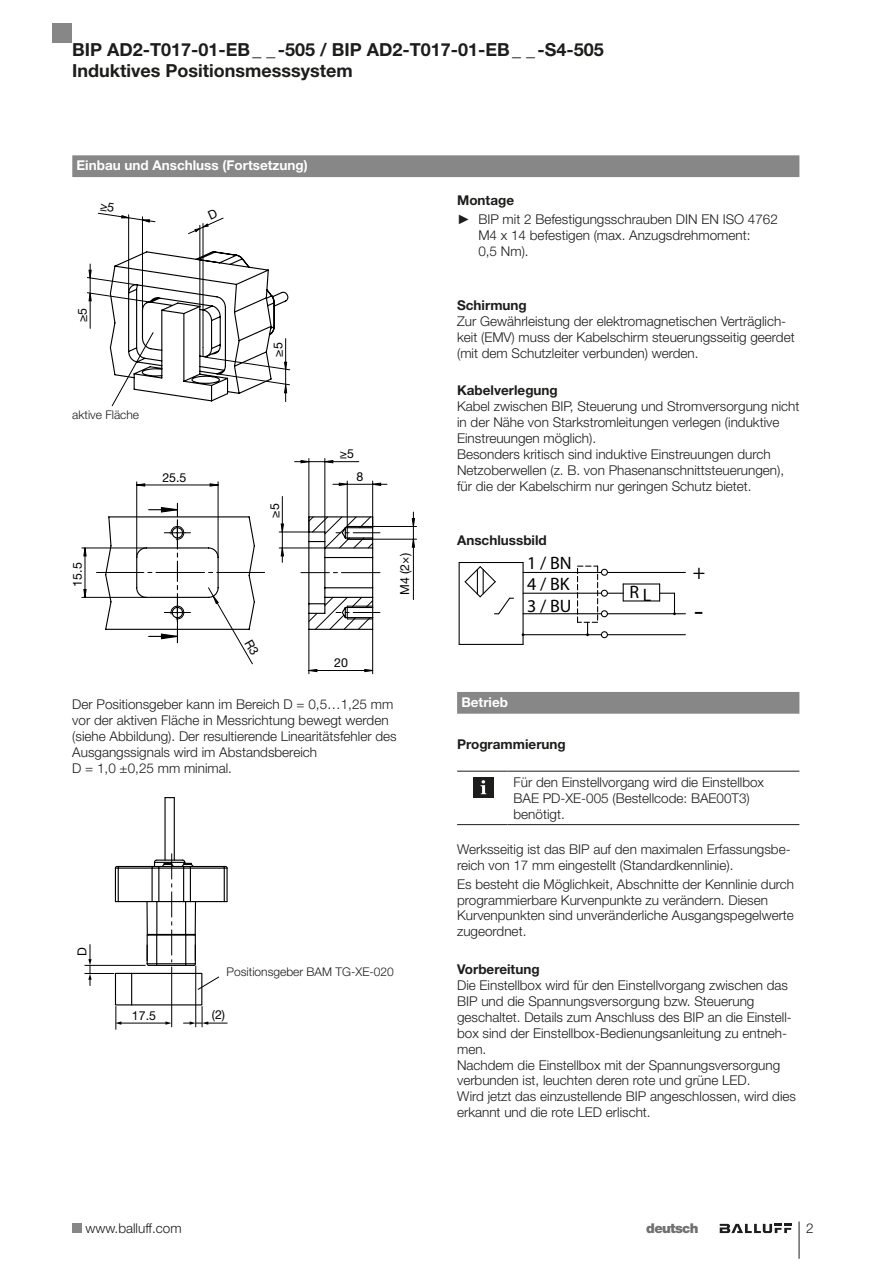
<style>
.page{position:relative;width:893px;height:1263px;background:#fff}
.page>*{position:absolute;margin:0;border:0;box-sizing:border-box;transform-origin:0 0}
.t1{font:30px "Myriad Pro";color:#000}
.t2{font:21px "Myriad Pro";color:#000}
.t3{font:700 18px/20.2px "Helvetica Neue LT Pro";color:#1d1d1b}
.t4{font:18px/21.3px "Myriad Pro";color:#000;text-align:justify}
.t5{font:300 13.5px/15.9px "Helvetica Neue LT Pro";color:#1d1d1b}
.t6{font:700 13.5px "Helvetica Neue LT Pro";color:#1d1d1b}
.t7{font:700 13.5px "Helvetica Neue LT Pro";color:#fff}
.t8{font:900 13.5px "Helvetica Neue LT Pro";letter-spacing:-.05em;color:#70706f}
.t9{font:12.45px "Helvetica Neue LT Pro";color:#000}
.t10{font:12.3px "Helvetica Neue LT Pro";color:#000}
.t11{font:300 12px "Helvetica Neue LT Pro";color:#1d1d1b}
.s1{font-weight:700}
.s2{font-family:"Arial";font-weight:400}
</style>
<div class="page">
<div style="left:72px;top:1223px;width:10px;height:10px;background:#878787"></div>
<div style="left:53px;top:23px;width:19px;height:20px;background:#878787"></div>
<hr style="left:799px;top:1221px;width:1px;height:38px;background:#1d1d1b">
<svg style="left:720px;top:1224px;width:72px;height:9px"></svg>
<hr style="left:372px;top:481px;width:1px;height:45px;background:#000">
<hr style="left:347px;top:481px;width:1px;height:45px;background:#000">
<hr style="left:372px;top:629px;width:1px;height:45px;background:#000">
<hr style="left:309px;top:629px;width:1px;height:45px;background:#000">
<hr style="left:325px;top:458px;width:1px;height:74px;background:#000">
<hr style="left:309px;top:458px;width:1px;height:74px;background:#000">
<hr style="left:325px;top:461px;width:34px;height:1px;background:#000">
<hr style="left:279px;top:548px;width:46px;height:1px;background:#000">
<hr style="left:279px;top:532px;width:30px;height:1px;background:#000">
<hr style="left:282px;top:496px;width:1px;height:36px;background:#000">
<hr style="left:347px;top:526px;width:70px;height:1px;background:#000">
<hr style="left:347px;top:539px;width:70px;height:1px;background:#000">
<hr style="left:413px;top:539px;width:1px;height:61px;background:#000">
<hr style="left:136px;top:482px;width:1px;height:75px;background:#000">
<hr style="left:218px;top:482px;width:1px;height:75px;background:#000">
<hr style="left:82px;top:548px;width:64px;height:1px;background:#000">
<hr style="left:82px;top:597px;width:64px;height:1px;background:#000">
<svg style="left:301px;top:482px;width:86px;height:190px"></svg>
<svg style="left:295px;top:460px;width:38px;height:3px"></svg>
<svg style="left:281px;top:523px;width:3px;height:39px"></svg>
<svg style="left:412px;top:512px;width:3px;height:36px"></svg>
<svg style="left:136px;top:483px;width:83px;height:4px"></svg>
<svg style="left:83px;top:547px;width:4px;height:51px"></svg>
<hr style="left:226px;top:868px;width:2px;height:33px;background:#000">
<hr style="left:115px;top:868px;width:1px;height:33px;background:#000">
<hr style="left:189px;top:866px;width:34px;height:1px;background:#000">
<svg style="left:222px;top:865px;width:6px;height:4px"></svg>
<hr style="left:190px;top:901px;width:34px;height:1px;background:#000">
<hr style="left:224px;top:868px;width:1px;height:33px;background:#000">
<hr style="left:190px;top:867px;width:34px;height:2px;background:#000">
<hr style="left:119px;top:866px;width:34px;height:1px;background:#000">
<svg style="left:114px;top:865px;width:7px;height:4px"></svg>
<hr style="left:118px;top:901px;width:34px;height:1px;background:#000">
<hr style="left:118px;top:867px;width:34px;height:2px;background:#000">
<hr style="left:118px;top:868px;width:1px;height:33px;background:#000">
<hr style="left:164px;top:798px;width:2px;height:62px;background:#000">
<hr style="left:174px;top:798px;width:1px;height:62px;background:#000">
<div style="left:115px;top:973px;width:87px;height:32px;border:1px solid #000"></div>
<hr style="left:131px;top:973px;width:1px;height:32px;background:#000">
<hr style="left:120px;top:1023px;width:47px;height:1px;background:#000">
<svg style="left:165px;top:1021px;width:6px;height:4px"></svg>
<hr style="left:171px;top:966px;width:1px;height:61px;background:#000">
<svg style="left:146px;top:853px;width:51px;height:113px"></svg>
<hr style="left:195px;top:965px;width:1px;height:62px;background:#000">
<svg style="left:183px;top:1006px;width:45px;height:21px"></svg>
<svg style="left:115px;top:1006px;width:6px;height:24px"></svg>
<hr style="left:84px;top:973px;width:30px;height:1px;background:#000">
<hr style="left:84px;top:965px;width:62px;height:1px;background:#000">
<svg style="left:88px;top:944px;width:4px;height:42px"></svg>
<svg style="left:197px;top:976px;width:23px;height:14px"></svg>
<div style="left:457px;top:692px;width:342px;height:22px;background:#878787"></div>
<hr style="left:459px;top:562px;width:1px;height:82px;background:#000">
<hr style="left:459px;top:562px;width:64px;height:1px;background:#000">
<hr style="left:522px;top:562px;width:2px;height:82px;background:#000">
<hr style="left:459px;top:644px;width:64px;height:1px;background:#000">
<hr style="left:607px;top:613px;width:78px;height:1px;background:#000">
<hr style="left:523px;top:613px;width:78px;height:1px;background:#000">
<hr style="left:623px;top:600px;width:37px;height:1px;background:#000">
<hr style="left:623px;top:583px;width:37px;height:1px;background:#000">
<svg style="left:607px;top:584px;width:17px;height:17px"></svg>
<hr style="left:523px;top:593px;width:78px;height:1px;background:#000">
<hr style="left:607px;top:572px;width:78px;height:1px;background:#000">
<hr style="left:523px;top:572px;width:78px;height:1px;background:#000">
<svg style="left:464px;top:566px;width:49px;height:49px"></svg>
<hr style="left:523px;top:634px;width:78px;height:1px;background:#000">
<hr style="left:607px;top:634px;width:78px;height:1px;background:#000">
<div style="left:601px;top:610px;width:7px;height:7px;border:1px solid #000;border-radius:50%"></div>
<div style="left:601px;top:590px;width:7px;height:7px;border:1px solid #000;border-radius:50%"></div>
<div style="left:601px;top:569px;width:7px;height:7px;border:1px solid #000;border-radius:50%"></div>
<div style="left:601px;top:631px;width:7px;height:7px;border:1px solid #000;border-radius:50%"></div>
<svg style="left:659px;top:584px;width:17px;height:31px"></svg>
<svg style="left:577px;top:566px;width:21px;height:70px"></svg>
<hr style="left:457px;top:771px;width:50px;height:1px;background:#1d1d1b">
<hr style="left:507px;top:771px;width:292px;height:1px;background:#1d1d1b">
<hr style="left:457px;top:824px;width:50px;height:1px;background:#1d1d1b">
<hr style="left:507px;top:824px;width:292px;height:1px;background:#1d1d1b">
<div style="left:473px;top:777px;width:20px;height:20px;background:#1d1d1b"></div>
<svg style="left:480px;top:780px;width:6px;height:14px"></svg>
<div style="left:72px;top:155px;width:727px;height:22px;background:#878787"></div>
<svg style="left:87px;top:212px;width:203px;height:195px"></svg>
<svg style="left:97px;top:503px;width:168px;height:162px"></svg>
<h3 class="t3" style="left:72px;top:39px;width:533px">BIP AD2-T017-01-EB_ _-505 / BIP AD2-T017-01-EB_ _-S4-505<br>Induktives Positionsmesssystem</h3>
<p class="t7" style="left:77px;top:157px;width:233px">Einbau und Anschluss (Fortsetzung)</p>
<p class="t10" style="left:75px;top:322px;width:16px;rotate:-90deg">≥5</p>
<p class="t11" style="left:72px;top:408px;width:68px">aktive Fläche</p>
<p class="t10" style="left:162px;top:470px;width:26px">25.5</p>
<p class="t10" style="left:270px;top:357px;width:16px;rotate:-90deg">≥5</p>
<p class="t10" style="left:267px;top:518px;width:16px;rotate:-90deg">≥5</p>
<p class="t10" style="left:340px;top:446px;width:16px">≥5</p>
<p class="t10" style="left:356px;top:469px;width:8px">8</p>
<p class="t10" style="left:70px;top:587px;width:26px;rotate:-90deg">15.5</p>
<p class="t9" style="left:397px;top:595px;width:43px;rotate:-90deg">M4 (2×)</p>
<p class="t10" style="left:334px;top:655px;width:15px">20</p>
<p class="t5" style="left:72px;top:696px;width:326px">Der Positionsgeber kann im Bereich D = 0,5…1,25 mm vor der aktiven Fläche in Messrichtung bewegt werden (siehe Abbildung). Der resultierende Linearitätsfehler des Ausgangssignals wird im Abstandsbereich<br>D = 1,0 ±0,25 mm minimal.</p>
<p class="t10" style="left:75px;top:956px;width:10px;rotate:-90deg">D</p>
<p class="t11" style="left:227px;top:965px;width:169px">Positionsgeber BAM TG-XE-020</p>
<p class="t10" style="left:132px;top:1008px;width:26px">17.5</p>
<p class="t10" style="left:212px;top:1007px;width:15px">(2)</p>
<p class="t5" style="left:457px;top:191px;width:322px;line-height:18.9px"><span class="s1">Montage<br></span><span class="s2">►</span> BIP mit 2 Befestigungsschrauben DIN EN ISO 4762</p>
<p class="t5" style="left:478px;top:227px;width:274px">M4 x 14 befestigen (max. Anzugsdrehmoment:<br>0,5 Nm).</p>
<p class="t6" style="left:457px;top:297px;width:71px">Schirmung</p>
<p class="t5" style="left:457px;top:313px;width:339px">Zur Gewährleistung der elektromagnetischen Verträglich&shy;keit (EMV) muss der Kabelschirm steuerungsseitig geerdet (mit dem Schutzleiter verbunden) werden.</p>
<p class="t6" style="left:457px;top:382px;width:102px">Kabelverlegung</p>
<p class="t5" style="left:457px;top:398px;width:344px">Kabel zwischen BIP, Steuerung und Stromversorgung nicht in der Nähe von Starkstromleitungen verlegen (induktive Einstreuungen möglich).<br>Besonders kritisch sind induktive Einstreuungen durch Netzoberwellen (z. B. von Phasenanschnittsteuerungen), für die der Kabelschirm nur geringen Schutz bietet.</p>
<p class="t6" style="left:457px;top:531px;width:91px">Anschlussbild</p>
<h3 class="t4" style="left:527px;top:552px;width:46px">1 / BN 4 / BK 3 / BU</h3>
<h2 class="t2" style="left:693px;top:559px;width:14px">+</h2>
<h1 class="t1" style="left:694px;top:592px;width:11px">-</h1>
<h3 class="t4" style="left:630px;top:582px;width:23px">RL</h3>
<p class="t7" style="left:461px;top:694px;width:48px">Betrieb</p>
<p class="t6" style="left:457px;top:735px;width:110px">Programmierung</p>
<p class="t5" style="left:513px;top:774px;width:252px">Für den Einstellvorgang wird die Einstellbox<br>BAE PD-XE-005 (Bestellcode: BAE00T3) benötigt.</p>
<p class="t5" style="left:457px;top:841px;width:335px">Werksseitig ist das BIP auf den maximalen Erfassungsbe&shy;reich von 17 mm eingestellt (Standardkennlinie).</p>
<p class="t5" style="left:457px;top:875px;width:339px">Es besteht die Möglichkeit, Abschnitte der Kennlinie durch programmierbare Kurvenpunkte zu verändern. Diesen Kurvenpunkten sind unveränderliche Ausgangspegelwerte zugeordnet.</p>
<p class="t6" style="left:457px;top:961px;width:84px">Vorbereitung</p>
<p class="t5" style="left:457px;top:977px;width:340px">Die Einstellbox wird für den Einstellvorgang zwischen das BIP und die Spannungsversorgung bzw. Steuerung geschaltet. Details zum Anschluss des BIP an die Einstell&shy;box sind der Einstellbox-Bedienungsanleitung zu entneh&shy;men.<br>Nachdem die Einstellbox mit der Spannungsversorgung verbunden ist, leuchten deren rote und grüne LED.<br>Wird jetzt das einzustellende BIP angeschlossen, wird dies erkannt und die rote LED erlischt.</p>
<p class="t5" style="left:85px;top:1220px;width:98px">www.balluff.com</p>
<p class="t8" style="left:646px;top:1220px;width:54px">deutsch</p>
<p class="t5" style="left:806px;top:1220px;width:9px">2</p>
</div>
